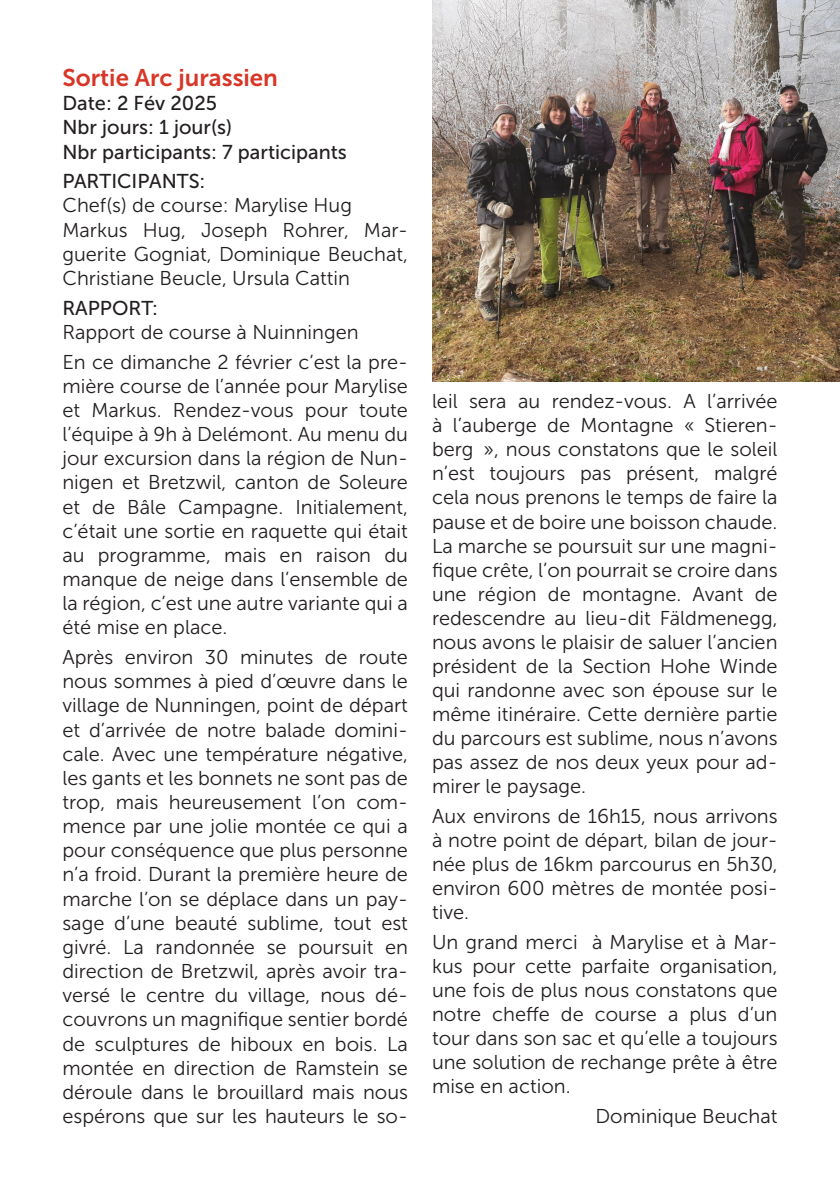
<style>
.page{position:relative;width:840px;height:1191px;background:#fff}
.page>*{position:absolute;margin:0;border:0;box-sizing:border-box;transform-origin:0 0}
.corps_de_texte{font:24px "Museo Sans 700";color:#d83626}
.corps_de_texte-2{font:20px/24.2px "Museo Sans 300";color:#231f20;text-align:justify}
.corps_de_texte-3{font:20px "Museo Sans 500";color:#231f20}
</style>
<div class="page">
<img style="left:432px;top:0;width:407px;height:382px">
<p class="corps_de_texte" style="left:62px;top:64px;width:217px">Sortie Arc jurassien</p>
<p class="corps_de_texte-3" style="left:62px;top:92px;width:156px">Date: 2 Fév 2025</p>
<p class="corps_de_texte-3" style="left:62px;top:116px;width:171px">Nbr jours: 1 jour(s)</p>
<p class="corps_de_texte-3" style="left:62px;top:141px;width:286px">Nbr participants: 7 participants</p>
<p class="corps_de_texte-3" style="left:62px;top:170px;width:144px">PARTICIPANTS:</p>
<p class="corps_de_texte-2" style="left:62px;top:194px;width:291px">Chef(s) de course: Marylise Hug</p>
<p class="corps_de_texte-2" style="left:62px;top:218px;width:347px">Markus Hug, Joseph Rohrer, Mar&shy;guerite Gogniat, Dominique Beuchat, Christiane Beucle, Ursula Cattin</p>
<p class="corps_de_texte-3" style="left:62px;top:297px;width:97px">RAPPORT:</p>
<p class="corps_de_texte-2" style="left:62px;top:320px;width:298px">Rapport de course à Nuinningen</p>
<p class="corps_de_texte-2" style="left:62px;top:350px;width:347px">En ce dimanche 2 février c’est la pre&shy;mière course de l’année pour Marylise et Markus. Rendez-vous pour toute l’équipe à 9h à Delémont. Au menu du jour excursion dans la région de Nun&shy;nigen et Bretzwil, canton de Soleure et de Bâle Campagne. Initialement, c’était une sortie en raquette qui était au programme, mais en raison du manque de neige dans l’ensemble de la région, c’est une autre variante qui a été mise en place.</p>
<p class="corps_de_texte-2" style="left:62px;top:645px;width:347px">Après environ 30 minutes de route nous sommes à pied d’œuvre dans le village de Nunningen, point de départ et d’arrivée de notre balade domini&shy;cale. Avec une température négative, les gants et les bonnets ne sont pas de trop, mais heureusement l’on com&shy;mence par une jolie montée ce qui a pour conséquence que plus personne n’a froid. Durant la première heure de marche l’on se déplace dans un pay&shy;sage d’une beauté sublime, tout est givré. La randonnée se poursuit en direction de Bretzwil, après avoir tra&shy;versé le centre du village, nous dé&shy;couvrons un magnifique sentier bordé de sculptures de hiboux en bois. La montée en direction de Ramstein se déroule dans le brouillard mais nous espérons que sur les hauteurs le so-</p>
<p class="corps_de_texte-2" style="left:432px;top:389px;width:347px">leil sera au rendez-vous. A l’arrivée à l’auberge de Montagne « Stieren&shy;berg », nous constatons que le soleil n’est toujours pas présent, malgré cela nous prenons le temps de faire la pause et de boire une boisson chaude.<br>La marche se poursuit sur une magni&shy;fique crête, l’on pourrait se croire dans une région de montagne. Avant de redescendre au lieu-dit Fäldmenegg, nous avons le plaisir de saluer l’ancien président de la Section Hohe Winde qui randonne avec son épouse sur le même itinéraire. Cette dernière partie du parcours est sublime, nous n’avons pas assez de nos deux yeux pour ad&shy;mirer le paysage.</p>
<p class="corps_de_texte-2" style="left:432px;top:804px;width:347px">Aux environs de 16h15, nous arrivons à notre point de départ, bilan de jour&shy;née plus de 16km parcourus en 5h30, environ 600 mètres de montée posi&shy;tive.</p>
<p class="corps_de_texte-2" style="left:432px;top:930px;width:347px">Un grand merci à Marylise et à Mar&shy;kus pour cette parfaite organisation, une fois de plus nous constatons que notre cheffe de course a plus d’un tour dans son sac et qu’elle a toujours une solution de rechange prête à être mise en action.</p>
<p class="corps_de_texte-2" style="left:595px;top:1104px;width:183px">Dominique Beuchat</p>
</div>
